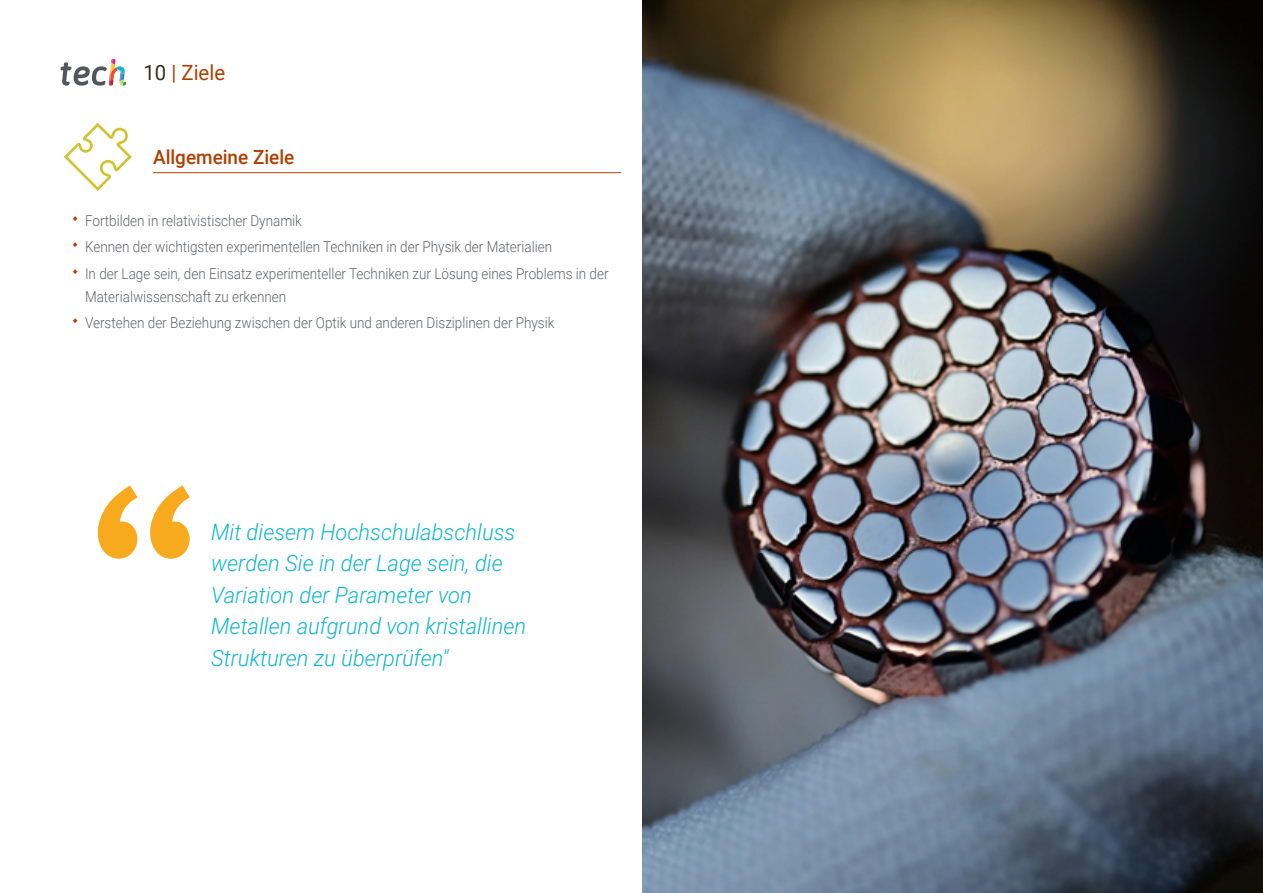
<style>
.page{position:relative;width:1263px;height:893px;background:#fff}
.page>*{position:absolute;margin:0;border:0;box-sizing:border-box;transform-origin:0 0}
.t1{font:italic 300 22.5px/31.5px "Roboto";color:#0fb6cf}
.t2{font:21px "Roboto";color:#ae4000}
.t3{font:500 19.5px "Roboto";color:#ae4000}
.t4{font:300 15px/26.7px "Roboto";color:#61646a;scale:.9 1}
.s1{color:#312e20}
</style>
<div class="page">
<hr style="left:153px;top:172px;width:468px;height:1px;background:#ae4000">
<svg style="left:64px;top:123px;width:68px;height:68px"></svg>
<img style="left:642px;top:0;width:621px;height:893px">
<svg style="left:98px;top:485px;width:92px;height:74px"></svg>
<svg style="left:61px;top:59px;width:65px;height:27px"></svg>
<h2 class="t2" style="left:144px;top:57px;width:83px"><span class="s1">10</span> | Ziele</h2>
<h3 class="t3" style="left:153px;top:144px;width:143px">Allgemeine Ziele</h3>
<p class="t4" style="left:85px;top:206px;width:583px">Fortbilden in relativistischer Dynamik<br>Kennen der wichtigsten experimentellen Techniken in der Physik der Materialien<br>In der Lage sein, den Einsatz experimenteller Techniken zur Lösung eines Problems in der</p>
<p class="t4" style="left:85px;top:282px;width:523px">Materialwissenschaft zu erkennen<br>Verstehen der Beziehung zwischen der Optik und anderen Disziplinen der Physik</p>
<h1 class="t1" style="left:211px;top:515px;width:317px">Mit diesem Hochschulabschluss werden Sie in der Lage sein, die<br>Variation der Parameter von<br>Metallen aufgrund von kristallinen<br>Strukturen zu überprüfen"</h1>
</div>
